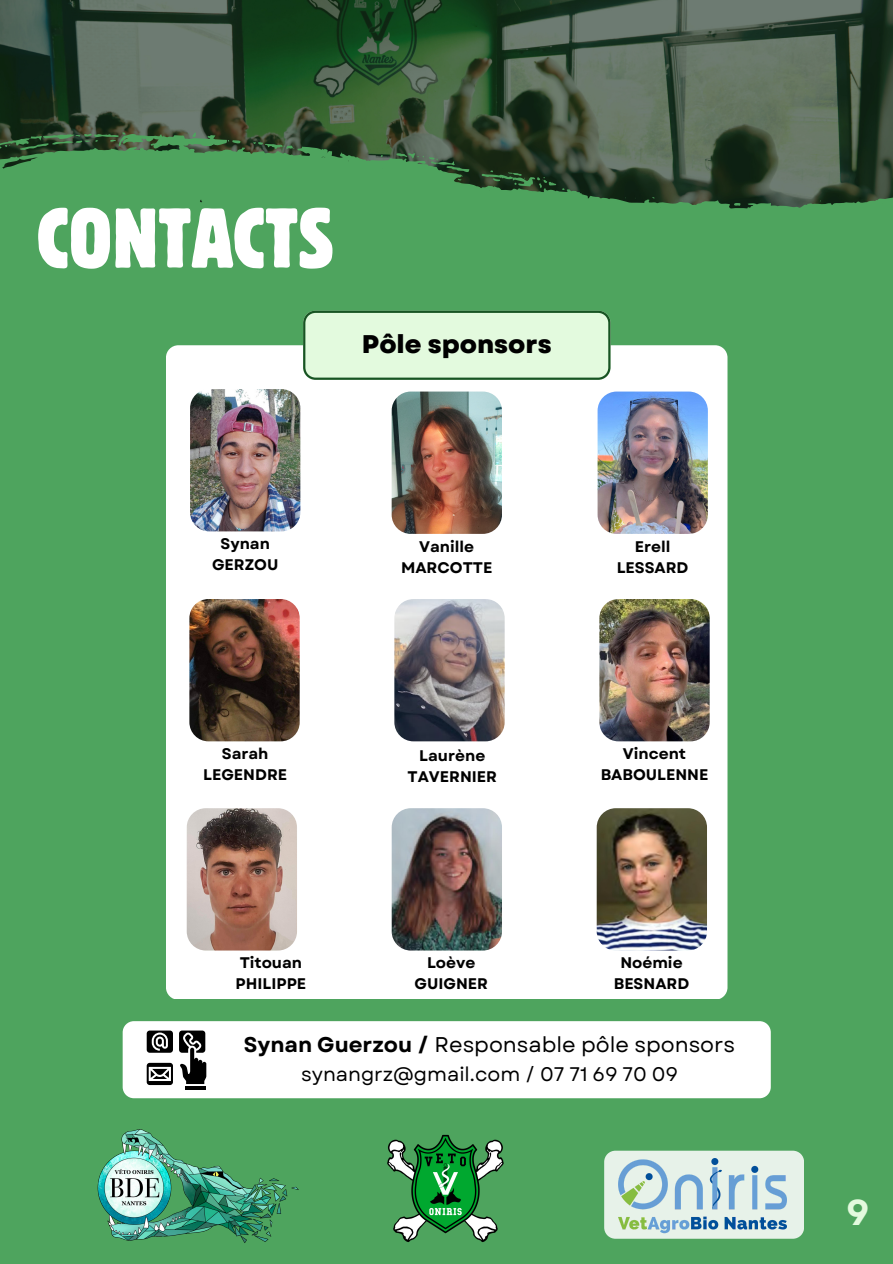
<style>
.page{position:relative;width:893px;height:1264px;background:#fff}
.page>*{position:absolute;margin:0;border:0;box-sizing:border-box;transform-origin:0 0}
.t1{font:condensed 84px "Block W1 G";color:#fff}
.t2{font:700 36px "Garet";color:#e3fade}
.t3{font:800 25.5px "Garet";color:#000}
.t4{font:21.3px "Garet";color:#000}
.t5{font:19.65px "Garet";color:#000}
.t6{font:700 15.3px/21.1px "Garet";color:#000;text-align:center}
.s1{font-weight:700}
</style>
<div class="page">
<div style="left:0;top:215px;width:892px;height:1048px;background:#4ea45e"></div>
<svg style="left:0;top:0;width:892px;height:156px;background:#435a45"></svg>
<svg style="left:0;top:121px;width:507px;height:94px;background:#45834d"></svg>
<svg style="left:228px;top:140px;width:12px;height:4px"></svg>
<svg style="left:188px;top:132px;width:8px;height:5px"></svg>
<svg style="left:253px;top:142px;width:44px;height:8px"></svg>
<svg style="left:396px;top:153px;width:73px;height:27px"></svg>
<svg style="left:412px;top:156px;width:480px;height:59px;background:#3e6743"></svg>
<svg style="left:481px;top:170px;width:75px;height:18px"></svg>
<svg style="left:733px;top:203px;width:7px;height:3px"></svg>
<div style="left:166px;top:345px;width:561px;height:653px;background:#fff;border-radius:12px"></div>
<svg style="left:303px;top:311px;width:307px;height:69px;background:#d4edd0"></svg>
<img style="left:597px;top:391px;width:110px;height:142px;border-radius:19px">
<img style="left:391px;top:391px;width:111px;height:142px;border-radius:19px">
<img style="left:190px;top:389px;width:110px;height:142px;border-radius:19px">
<img style="left:189px;top:599px;width:111px;height:142px;border-radius:19px">
<img style="left:394px;top:599px;width:110px;height:142px;border-radius:19px">
<img style="left:599px;top:599px;width:110px;height:142px;border-radius:19px">
<img style="left:187px;top:808px;width:110px;height:142px;border-radius:19px">
<img style="left:391px;top:808px;width:111px;height:142px;border-radius:19px">
<img style="left:596px;top:808px;width:111px;height:142px;border-radius:19px">
<div style="left:123px;top:1021px;width:647px;height:77px;background:#fff;border-radius:11px"></div>
<hr style="left:185px;top:1086px;width:20px;height:3px;background:#000">
<svg style="left:179px;top:1030px;width:27px;height:54px"></svg>
<svg style="left:147px;top:1062px;width:26px;height:23px"></svg>
<svg style="left:147px;top:1030px;width:26px;height:22px"></svg>
<img style="left:387px;top:1134px;width:117px;height:108px">
<img style="left:97px;top:1129px;width:202px;height:114px">
<svg style="left:604px;top:1150px;width:200px;height:88px;background:#ddede0"></svg>
<img style="left:618px;top:1158px;width:168px;height:80px">
<p class="t1" style="left:37px;top:184px;width:297px">CONTACTS</p>
<p class="t3" style="left:362px;top:326px;width:191px">Pôle sponsors</p>
<p class="t6" style="left:212px;top:533px;width:68px">Synan<br>GERZOU</p>
<p class="t6" style="left:401px;top:536px;width:93px">Vanille<br>MARCOTTE</p>
<h1 class="t6" style="left:634px;top:536px;width:37px">Erell</h1>
<h2 class="t6" style="left:616px;top:557px;width:73px">LESSARD</h2>
<p class="t6" style="left:203px;top:743px;width:85px">Sarah<br>LEGENDRE</p>
<p class="t6" style="left:407px;top:745px;width:91px">Laurène<br>TAVERNIER</p>
<p class="t6" style="left:600px;top:743px;width:109px">Vincent<br>BABOULENNE</p>
<p class="t6" style="left:236px;top:952px;width:72px;text-align:left">Titouan<br>PHILIPPE</p>
<p class="t6" style="left:414px;top:952px;width:75px">Loève<br>GUIGNER</p>
<p class="t6" style="left:613px;top:952px;width:77px">Noémie<br>BESNARD</p>
<p class="t4" style="left:244px;top:1028px;width:492px"><span class="s1">Synan Guerzou /</span> Responsable pôle sponsors</p>
<p class="t5" style="left:301px;top:1059px;width:378px">synangrz@gmail.com / 07 71 69 70 09</p>
<p class="t2" style="left:846px;top:1186px;width:25px">9</p>
</div>
